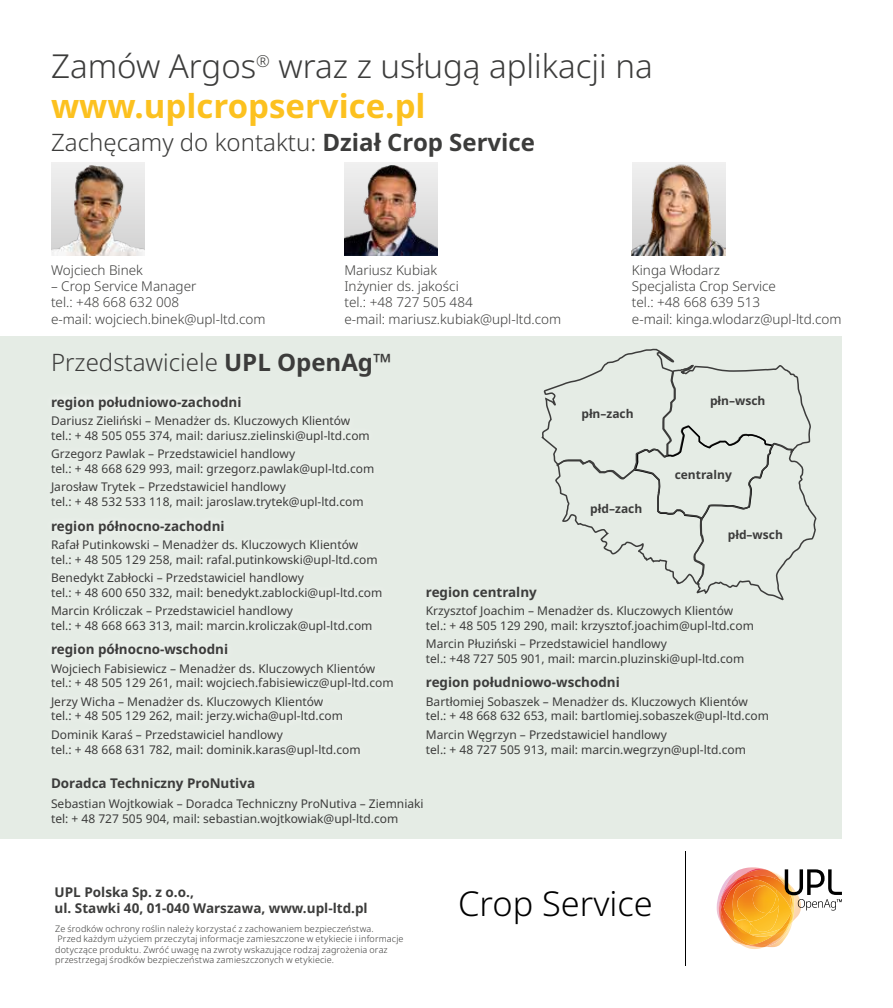
<style>
.page{position:relative;width:893px;height:1008px;background:#fff}
.page>*{position:absolute;margin:0;border:0;box-sizing:border-box;transform-origin:0 0}
.t1{font:300 34.35px "Noto Sans";color:#000}
.t2{font:300 33px/39.6px "Noto Sans";color:#3c3c3b}
.t3{font:300 24px "Noto Sans";color:#3c3c3b}
.t4{font:300 13.5px/16.2px "Noto Sans";color:#3c3c3b}
.t5{font:700 13.5px/16.2px "Noto Sans";color:#3c3c3b}
.t6{font:12px/14.4px "Noto Sans";color:#3c3c3b}
.t7{font:700 12px "Noto Sans";color:#3c3c3b}
.t8{font:300 9px/10.5px "Noto Sans";letter-spacing:.015em;color:#3c3c3b}
.s1{font-weight:700;color:#fcc11f}
.s2{font-weight:700}
</style>
<div class="page">
<div style="left:0;top:336px;width:842px;height:502px;background:#e5ece5"></div>
<svg style="left:541px;top:348px;width:276px;height:253px"></svg>
<hr style="left:685px;top:851px;width:1px;height:114px;background:#000">
<svg style="left:718px;top:867px;width:124px;height:80px"></svg>
<div style="left:51px;top:162px;width:94px;height:94px;background:#efefef"></div>
<img style="left:51px;top:165px;width:94px;height:91px">
<div style="left:344px;top:162px;width:94px;height:94px;background:#efefef"></div>
<img style="left:344px;top:165px;width:94px;height:91px">
<img style="left:632px;top:162px;width:93px;height:94px">
<h2 class="t2" style="left:51px;top:47px;width:603px">Zamów Argos<sup>®</sup> wraz z usługą aplikacji na <span class="s1">www.uplcropservice.pl</span></h2>
<h3 class="t3" style="left:51px;top:125px;width:486px">Zachęcamy do kontaktu: <span class="s2">Dział Crop Service</span></h3>
<p class="t4" style="left:51px;top:262px;width:93px">Wojciech Binek</p>
<p class="t4" style="left:51px;top:279px;width:216px">– Crop Service Manager<br>tel.: +48 668 632 008<br>e-mail: wojciech.binek@upl-ltd.com</p>
<p class="t4" style="left:344px;top:262px;width:218px">Mariusz Kubiak<br>Inżynier ds. jakości<br>tel.: +48 727 505 484<br>e-mail: mariusz.kubiak@upl-ltd.com</p>
<p class="t4" style="left:632px;top:262px;width:211px">Kinga Włodarz<br>Specjalista Crop Service<br>tel.: +48 668 639 513<br>e-mail: kinga.wlodarz@upl-ltd.com</p>
<h3 class="t3" style="left:51px;top:346px;width:342px">Przedstawiciele <span class="s2">UPL OpenAg™</span></h3>
<p class="t5" style="left:51px;top:394px;width:192px">region południowo-zachodni</p>
<p class="t6" style="left:51px;top:414px;width:320px">Dariusz Zieliński – Menadżer ds. Kluczowych Klientów tel.: + 48 505 055 374, mail: dariusz.zielinski@upl-ltd.com</p>
<p class="t6" style="left:51px;top:447px;width:325px">Grzegorz Pawlak – Przedstawiciel handlowy<br>tel.: + 48 668 629 993, mail: grzegorz.pawlak@upl-ltd.com</p>
<p class="t6" style="left:51px;top:480px;width:314px">Jarosław Trytek – Przedstawiciel handlowy<br>tel.: + 48 532 533 118, mail: jaroslaw.trytek@upl-ltd.com</p>
<p class="t5" style="left:51px;top:518px;width:175px">region północno-zachodni</p>
<p class="t6" style="left:51px;top:538px;width:328px">Rafał Putinkowski – Menadżer ds. Kluczowych Klientów tel.: + 48 505 129 258, mail: rafal.putinkowski@upl-ltd.com</p>
<p class="t6" style="left:51px;top:571px;width:333px">Benedykt Zabłocki – Przedstawiciel handlowy<br>tel.: + 48 600 650 332, mail: benedykt.zablocki@upl-ltd.com</p>
<p class="t6" style="left:51px;top:604px;width:323px">Marcin Króliczak – Przedstawiciel handlowy<br>tel.: + 48 668 663 313, mail: marcin.kroliczak@upl-ltd.com</p>
<p class="t5" style="left:51px;top:641px;width:179px">region północno-wschodni</p>
<p class="t6" style="left:51px;top:662px;width:344px">Wojciech Fabisiewicz – Menadżer ds. Kluczowych Klientów tel.: + 48 505 129 261, mail: wojciech.fabisiewicz@upl-ltd.com</p>
<p class="t6" style="left:51px;top:695px;width:293px">Jerzy Wicha – Menadżer ds. Kluczowych Klientów tel.: + 48 505 129 262, mail: jerzy.wicha@upl-ltd.com</p>
<p class="t6" style="left:51px;top:728px;width:311px">Dominik Karaś – Przedstawiciel handlowy<br>tel.: + 48 668 631 782, mail: dominik.karas@upl-ltd.com</p>
<p class="t7" style="left:581px;top:405px;width:54px">płn–zach</p>
<p class="t7" style="left:590px;top:500px;width:54px">płd–zach</p>
<p class="t7" style="left:710px;top:392px;width:57px">płn–wsch</p>
<p class="t7" style="left:675px;top:466px;width:59px">centralny</p>
<p class="t7" style="left:728px;top:526px;width:57px">płd–wsch</p>
<p class="t5" style="left:426px;top:584px;width:113px">region centralny</p>
<p class="t6" style="left:426px;top:604px;width:330px">Krzysztof Joachim – Menadżer ds. Kluczowych Klientów tel.: + 48 505 129 290, mail: krzysztof.joachim@upl-ltd.com</p>
<p class="t6" style="left:426px;top:637px;width:320px">Marcin Płuziński – Przedstawiciel handlowy<br>tel.: +48 727 505 901, mail: marcin.pluzinski@upl-ltd.com</p>
<p class="t5" style="left:426px;top:675px;width:196px">region południowo-wschodni</p>
<p class="t6" style="left:426px;top:695px;width:345px">Bartłomiej Sobaszek – Menadżer ds. Kluczowych Klientów tel.: + 48 668 632 653, mail: bartlomiej.sobaszek@upl-ltd.com</p>
<p class="t6" style="left:426px;top:728px;width:322px">Marcin Węgrzyn – Przedstawiciel handlowy<br>tel.: + 48 727 505 913, mail: marcin.wegrzyn@upl-ltd.com</p>
<p class="t5" style="left:51px;top:776px;width:206px">Doradca Techniczny ProNutiva</p>
<p class="t6" style="left:51px;top:796px;width:374px;line-height:15px">Sebastian Wojtkowiak – Doradca Techniczny ProNutiva – Ziemniaki tel: + 48 727 505 904, mail: sebastian.wojtkowiak@upl-ltd.com</p>
<p class="t5" style="left:55px;top:884px;width:315px">UPL Polska Sp. z o.o.,<br>ul. Stawki 40, 01-040 Warszawa, www.upl-ltd.pl</p>
<p class="t8" style="left:55px;top:923px;width:350px">Ze środków ochrony roślin należy korzystać z zachowaniem bezpieczeństwa.<br>Przed każdym użyciem przeczytaj informacje zamieszczone w etykiecie i informacje dotyczące produktu. Zwróć uwagę na zwroty wskazujące rodzaj zagrożenia oraz przestrzegaj środków bezpieczeństwa zamieszczonych w etykiecie.</p>
<h1 class="t1" style="left:458px;top:890px;width:196px">Crop Service</h1>
</div>
